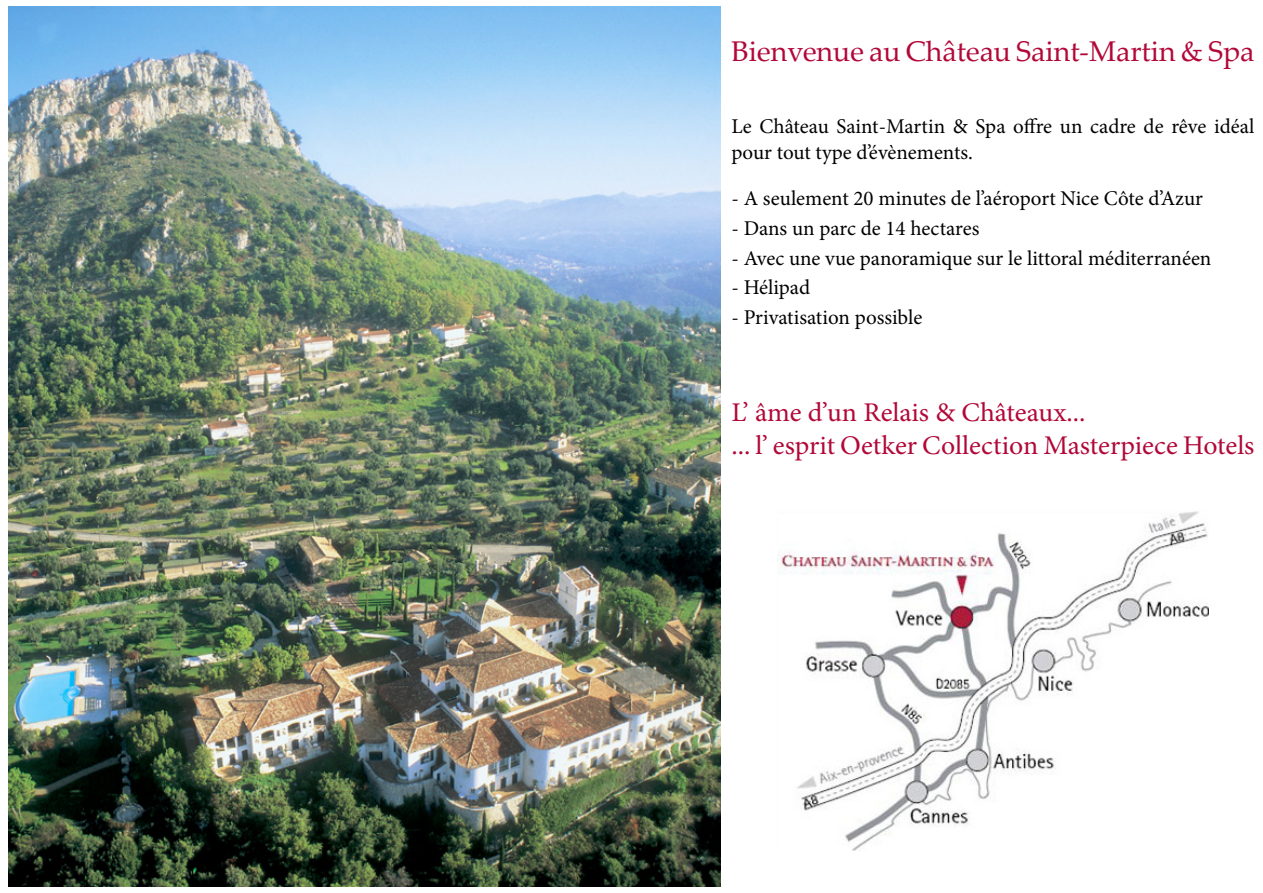
<style>
.page{position:relative;width:1263px;height:893px;background:#fff}
.page>*{position:absolute;margin:0;border:0;box-sizing:border-box;transform-origin:0 0}
.t1{font:28.5px "Palatino Linotype";color:#b20838}
.t2{font:27px/32.4px "Minion Pro";letter-spacing:-.005em;color:#b20838}
.t3{font:21px/25.2px "Minion Pro";color:#000}
</style>
<div class="page">
<img style="left:9px;top:6px;width:712px;height:881px">
<img style="left:777px;top:511px;width:432px;height:339px">
<h1 class="t1" style="left:731px;top:31px;width:525px">Bienvenue au Château Saint-Martin &amp; Spa</h1>
<p class="t3" style="left:731px;top:114px;width:525px">Le Château Saint-Martin &amp; Spa offre un cadre de rêve idéal pour tout type d’évènements.</p>
<p class="t3" style="left:731px;top:186px;width:473px">- A seulement 20 minutes de l’aéroport Nice Côte d’Azur</p>
<p class="t3" style="left:731px;top:216px;width:249px">- Dans un parc de 14 hectares</p>
<p class="t3" style="left:731px;top:246px;width:481px">- Avec une vue panoramique sur le littoral méditerranéen</p>
<p class="t3" style="left:731px;top:275px;width:80px">- Hélipad</p>
<p class="t3" style="left:731px;top:305px;width:192px">- Privatisation possible</p>
<p class="t2" style="left:731px;top:397px;width:524px">L’ âme d’un Relais &amp; Châteaux...<br>... l’ esprit Oetker Collection Masterpiece Hotels</p>
</div>
